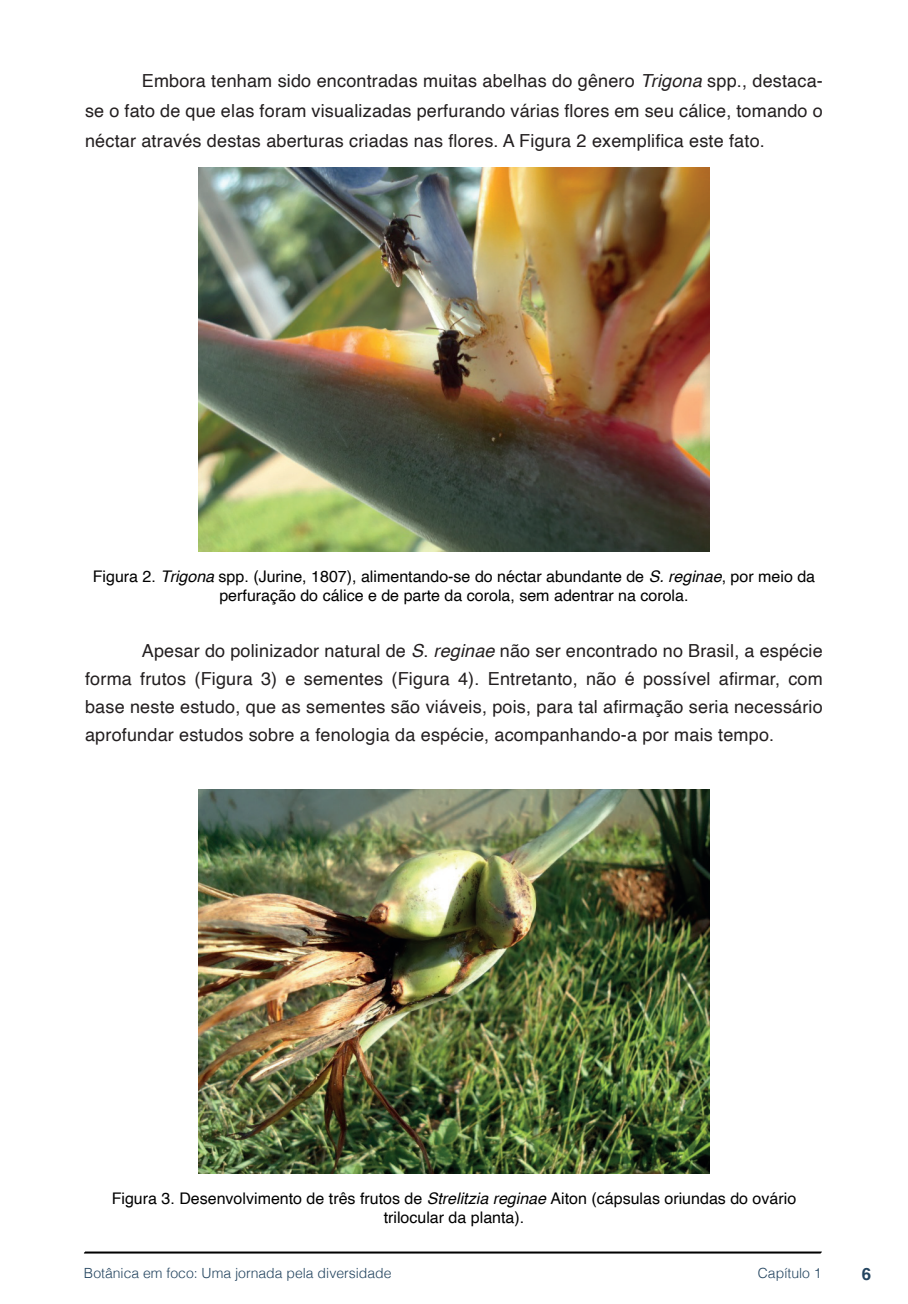
<style>
.page{position:relative;width:908px;height:1304px;background:#fff}
.page>*{position:absolute;margin:0;border:0;box-sizing:border-box;transform-origin:0 0}
.txt{font:18px/28px "Helvetica";letter-spacing:.01em;color:#231f20;text-align:justify}
.t1{font:700 16.8px "Helvetica";color:#23445f}
.imagens_graf_tab{font:16px/19.2px "Helvetica";color:#000;text-align:center}
.t2{font:300 14px "Helvetica";color:#23445f}
.s1{font-style:italic}
</style>
<div class="page">
<svg style="left:84px;top:1251px;width:737px;height:3px;background:#515151"></svg>
<img style="left:198px;top:167px;width:511px;height:384px">
<img style="left:198px;top:789px;width:511px;height:384px">
<p class="txt" style="left:85px;top:66px;width:739px;line-height:30px;text-indent:57px">Embora tenham sido encontradas muitas abelhas do gênero <span class="s1">Trigona</span> spp., destaca&shy;se o fato de que elas foram visualizadas perfurando várias flores em seu cálice, tomando o néctar através destas aberturas criadas nas flores. A Figura 2 exemplifica este fato.</p>
<p class="imagens_graf_tab" style="left:93px;top:567px;width:723px">Figura 2. <span class="s1">Trigona</span> spp. (Jurine, 1807), alimentando-se do néctar abundante de <span class="s1">S. reginae</span>, por meio da perfuração do cálice e de parte da corola, sem adentrar na corola.</p>
<p class="txt" style="left:85px;top:637px;width:738px;text-indent:57px">Apesar do polinizador natural de <span class="s1">S</span>. <span class="s1">reginae</span> não ser encontrado no Brasil, a espécie forma frutos (Figura 3) e sementes (Figura 4). Entretanto, não é possível afirmar, com base neste estudo, que as sementes são viáveis, pois, para tal afirmação seria necessário aprofundar estudos sobre a fenologia da espécie, acompanhando-a por mais tempo.</p>
<p class="imagens_graf_tab" style="left:112px;top:1189px;width:685px">Figura 3. Desenvolvimento de três frutos de <span class="s1">Strelitzia reginae</span> Aiton (cápsulas oriundas do ovário trilocular da planta).</p>
<p class="t2" style="left:84px;top:1261px;width:309px">Botânica em foco: Uma jornada pela diversidade</p>
<p class="t2" style="left:757px;top:1261px;width:65px">Capítulo 1</p>
<p class="t1" style="left:861px;top:1264px;width:11px">6</p>
</div>
